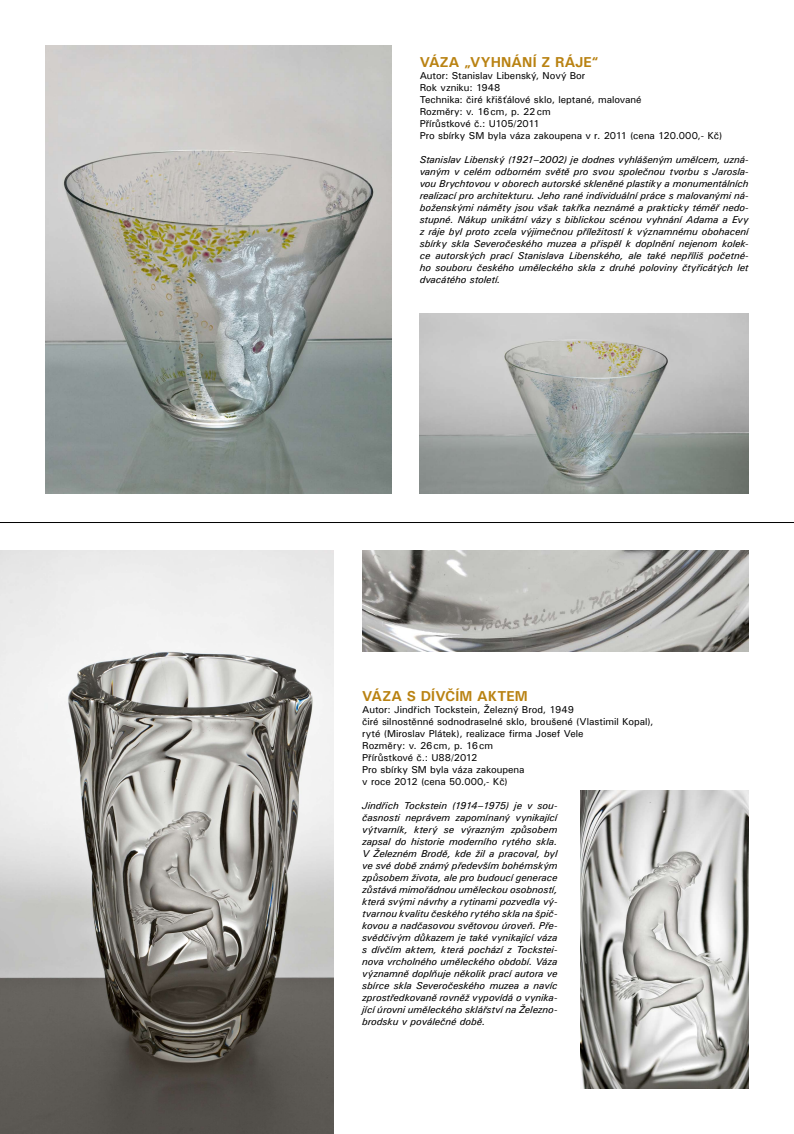
<style>
.page{position:relative;width:794px;height:1134px;background:#fff}
.page>*{position:absolute;margin:0;border:0;box-sizing:border-box;transform-origin:0 0}
.t1{font:700 14.4px "Univers";letter-spacing:.005em;color:#b98212}
.t2{font:italic 500 10px/12px "Univers";letter-spacing:-.005em;color:#000;text-align:justify}
.t3{font:500 10px/12px "Univers";letter-spacing:-.005em;color:#000}
</style>
<div class="page">
<img style="left:580px;top:790px;width:168px;height:299px">
<img style="left:362px;top:551px;width:386px;height:100px">
<img style="left:0;top:551px;width:333px;height:583px">
<img style="left:420px;top:313px;width:328px;height:181px">
<img style="left:45px;top:45px;width:346px;height:449px">
<hr style="left:0;top:522px;width:794px;height:1px;background:#000">
<h1 class="t1" style="left:420px;top:53px;width:21px">VÁZA</h1>
<h1 class="t1" style="left:464px;top:53px;width:28px">„VYHNÁN</h1>
<h1 class="t1" style="left:533px;top:53px;width:18px">Í ZRÁ</h1>
<h1 class="t1" style="left:575px;top:53px;width:25px">JE“</h1>
<p class="t3" style="left:420px;top:69px;width:304px">Autor: Stanislav Libenský, Nový Bor<br>Rok vzniku: 1948<br>Technika: čiré křišťálové sklo, leptané, malované<br>Rozměry: v. 16cm, p. 22cm<br>Přírůstkové č.: U105/2011<br>Pro sbírky SM byla váza zakoupena v r. 2011 (cena 120.000,- Kč)</p>
<p class="t2" style="left:420px;top:153px;width:330px">Stanislav Libenský (1921–2002) je dodnes vyhlášeným umělcem, uzná&shy;vaným v celém odborném světě pro svou společnou tvorbu s Jarosla&shy;vou Brychtovou v oborech autorské skleněné plastiky a monumentálních realizací pro architekturu. Jeho rané individuální práce s malovanými ná&shy;boženskými náměty jsou však takřka neznámé a prakticky téměř nedo&shy;stupné. Nákup unikátní vázy s biblickou scénou vyhnání Adama a Evy z ráje byl proto zcela výjimečnou příležitostí k významnému obohacení sbírky skla Severočeského muzea a přispěl k doplnění nejenom kolek&shy;ce autorských prací Stanislava Libenského, ale také nepříliš početné&shy;ho souboru českého uměleckého skla z druhé poloviny čtyřicátých let dvacátého století.</p>
<h1 class="t1" style="left:362px;top:687px;width:21px">VÁZA</h1>
<h1 class="t1" style="left:407px;top:687px;width:111px">SDÍVČÍMAKTEM</h1>
<p class="t3" style="left:362px;top:704px;width:293px">Autor: Jindřich Tockstein, Železný Brod, 1949<br>čiré silnostěnné sodnodraselné sklo, broušené (Vlastimil Kopal), ryté (Miroslav Plátek), realizace firma Josef Vele<br>Rozměry: v. 26cm, p. 16cm<br>Přírůstkové č.: U88/2012<br>Pro sbírky SM byla váza zakoupena<br>v roce 2012 (cena 50.000,- Kč)</p>
<p class="t2" style="left:362px;top:800px;width:197px">Jindřich Tockstein (1914–1975) je v sou&shy;časnosti neprávem zapomínaný vynikající výtvarník, který se výrazným způsobem zapsal do historie moderního rytého skla.<br>V Železném Brodě, kde žil a pracoval, byl ve své době známý především bohémským způsobem života, ale pro budoucí generace zůstává mimořádnou uměleckou osobností, která svými návrhy a rytinami pozvedla vý&shy;tvarnou kvalitu českého rytého skla na špič&shy;kovou a nadčasovou světovou úroveň. Pře&shy;svědčivým důkazem je také vynikající váza s dívčím aktem, která pochází z Tockstei&shy;nova vrcholného uměleckého období. Váza významně doplňuje několik prací autora ve sbírce skla Severočeského muzea a navíc zprostředkovaně rovněž vypovídá o vynika&shy;jící úrovni uměleckého sklářství na Železno&shy;brodsku v poválečné době.</p>
</div>
